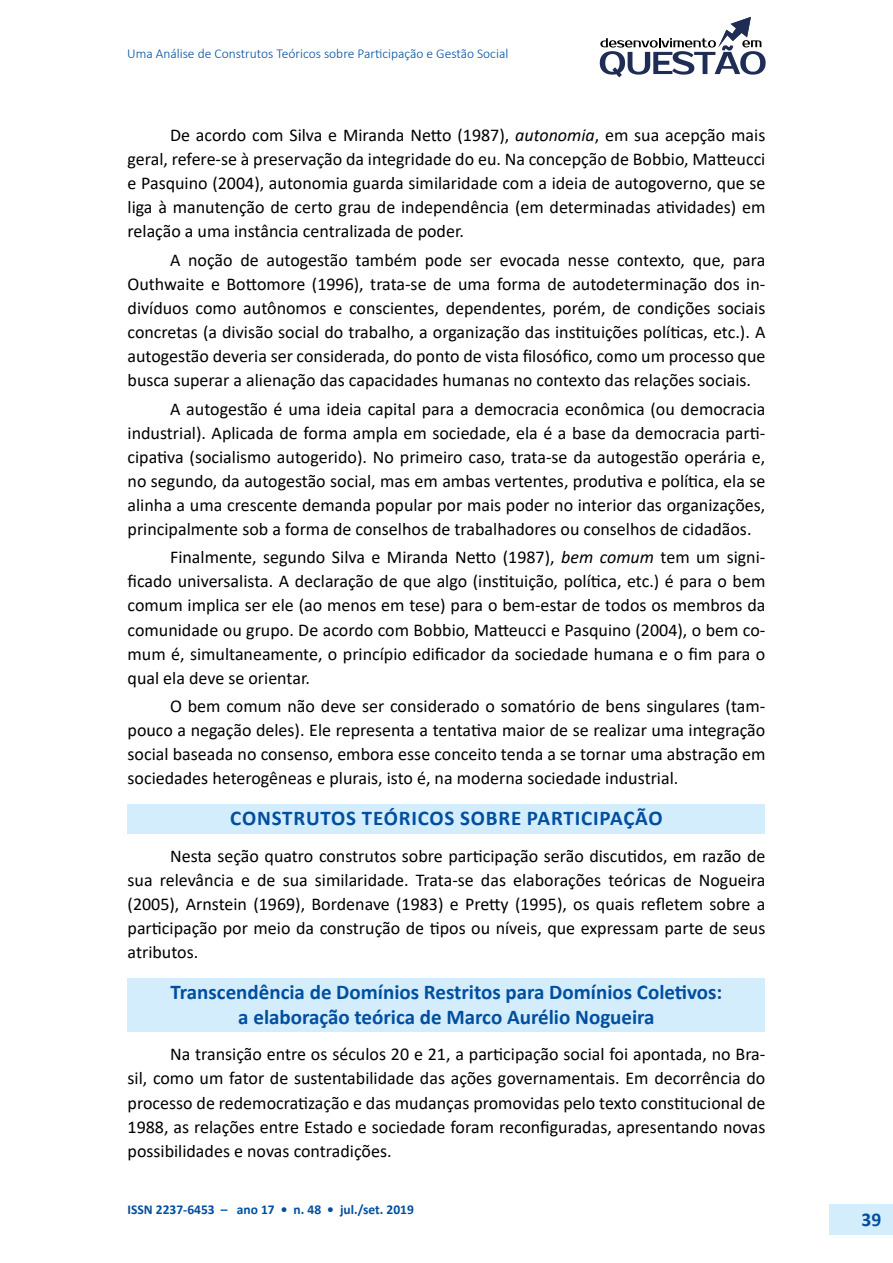
<style>
.page{position:relative;width:893px;height:1263px;background:#fff}
.page>*{position:absolute;margin:0;border:0;box-sizing:border-box;transform-origin:0 0}
.t1{font:700 21px/24px "Calibri";color:#004f9f;text-align:center}
.t2{font:700 21px "Calibri";letter-spacing:.04em;color:#004f9f}
.t3{font:700 19.5px "Calibri";color:#004f9f}
.t4{font:18px/24.2px "Calibri";color:#000;text-align:justify}
.t5{font:300 13.5px "Calibri";color:#004f9f}
.t6{font:700 13.5px "Calibri";color:#004f9f}
.s1{font-style:italic}
</style>
<div class="page">
<div style="left:829px;top:1204px;width:64px;height:30px;background:#d4edfc"></div>
<svg style="left:600px;top:17px;width:166px;height:60px"></svg>
<div style="left:128px;top:804px;width:637px;height:30px;background:#d4edfc"></div>
<div style="left:128px;top:978px;width:637px;height:54px;background:#d4edfc"></div>
<p class="t5" style="left:127px;top:45px;width:383px">Uma Análise de Construtos Teóricos sobre Participação e Gestão Social</p>
<p class="t4" style="left:128px;top:123px;width:639px;text-indent:43px">De acordo com Silva e Miranda Netto (1987), <span class="s1">autonomia</span>, em sua acepção mais geral, refere-se à preservação da integridade do eu. Na concepção de Bobbio, Matteucci e Pasquino (2004), autonomia guarda similaridade com a ideia de autogoverno, que se liga à manutenção de certo grau de independência (em determinadas atividades) em relação a uma instância centralizada de poder.</p>
<p class="t4" style="left:128px;top:247px;width:639px;text-indent:43px">A noção de autogestão também pode ser evocada nesse contexto, que, para Outhwaite e Bottomore (1996), trata-se de uma forma de autodeterminação dos in&shy;divíduos como autônomos e conscientes, dependentes, porém, de condições sociais concretas (a divisão social do trabalho, a organização das instituições políticas, etc.). A autogestão deveria ser considerada, do ponto de vista filosófico, como um processo que busca superar a alienação das capacidades humanas no contexto das relações sociais.</p>
<p class="t4" style="left:128px;top:396px;width:639px;text-indent:43px">A autogestão é uma ideia capital para a democracia econômica (ou democracia industrial). Aplicada de forma ampla em sociedade, ela é a base da democracia parti&shy;cipativa (socialismo autogerido). No primeiro caso, trata-se da autogestão operária e, no segundo, da autogestão social, mas em ambas vertentes, produtiva e política, ela se alinha a uma crescente demanda popular por mais poder no interior das organizações, principalmente sob a forma de conselhos de trabalhadores ou conselhos de cidadãos.</p>
<p class="t4" style="left:128px;top:545px;width:639px;text-indent:43px">Finalmente, segundo Silva e Miranda Netto (1987), <span class="s1">bem comum</span> tem um signi&shy;ficado universalista. A declaração de que algo (instituição, política, etc.) é para o bem comum implica ser ele (ao menos em tese) para o bem-estar de todos os membros da comunidade ou grupo. De acordo com Bobbio, Matteucci e Pasquino (2004), o bem co&shy;mum é, simultaneamente, o princípio edificador da sociedade humana e o fim para o qual ela deve se orientar.</p>
<p class="t4" style="left:128px;top:693px;width:639px;text-indent:43px">O bem comum não deve ser considerado o somatório de bens singulares (tam&shy;pouco a negação deles). Ele representa a tentativa maior de se realizar uma integração social baseada no consenso, embora esse conceito tenda a se tornar uma abstração em sociedades heterogêneas e plurais, isto é, na moderna sociedade industrial.</p>
<p class="t2" style="left:230px;top:803px;width:434px">CONSTRUTOS TEÓRICOS SOBRE PARTICIPAÇÃO</p>
<p class="t4" style="left:128px;top:843px;width:639px;text-indent:43px">Nesta seção quatro construtos sobre participação serão discutidos, em razão de sua relevância e de sua similaridade. Trata-se das elaborações teóricas de Nogueira (2005), Arnstein (1969), Bordenave (1983) e Pretty (1995), os quais refletem sobre a participação por meio da construção de tipos ou níveis, que expressam parte de seus atributos.</p>
<p class="t1" style="left:171px;top:980px;width:553px">Transcendência de Domínios Restritos para Domínios Coletivos: a elaboração teórica de Marco Aurélio Nogueira</p>
<p class="t4" style="left:128px;top:1042px;width:639px;text-indent:43px">Na transição entre os séculos 20 e 21, a participação social foi apontada, no Bra&shy;sil, como um fator de sustentabilidade das ações governamentais. Em decorrência do processo de redemocratização e das mudanças promovidas pelo texto constitucional de 1988, as relações entre Estado e sociedade foram reconfiguradas, apresentando novas possibilidades e novas contradições.</p>
<p class="t6" style="left:128px;top:1200px;width:288px">ISSN 2237-6453 – ano 17 • n. 48 • jul./set. 2019</p>
<p class="t3" style="left:862px;top:1206px;width:21px">39</p>
</div>
